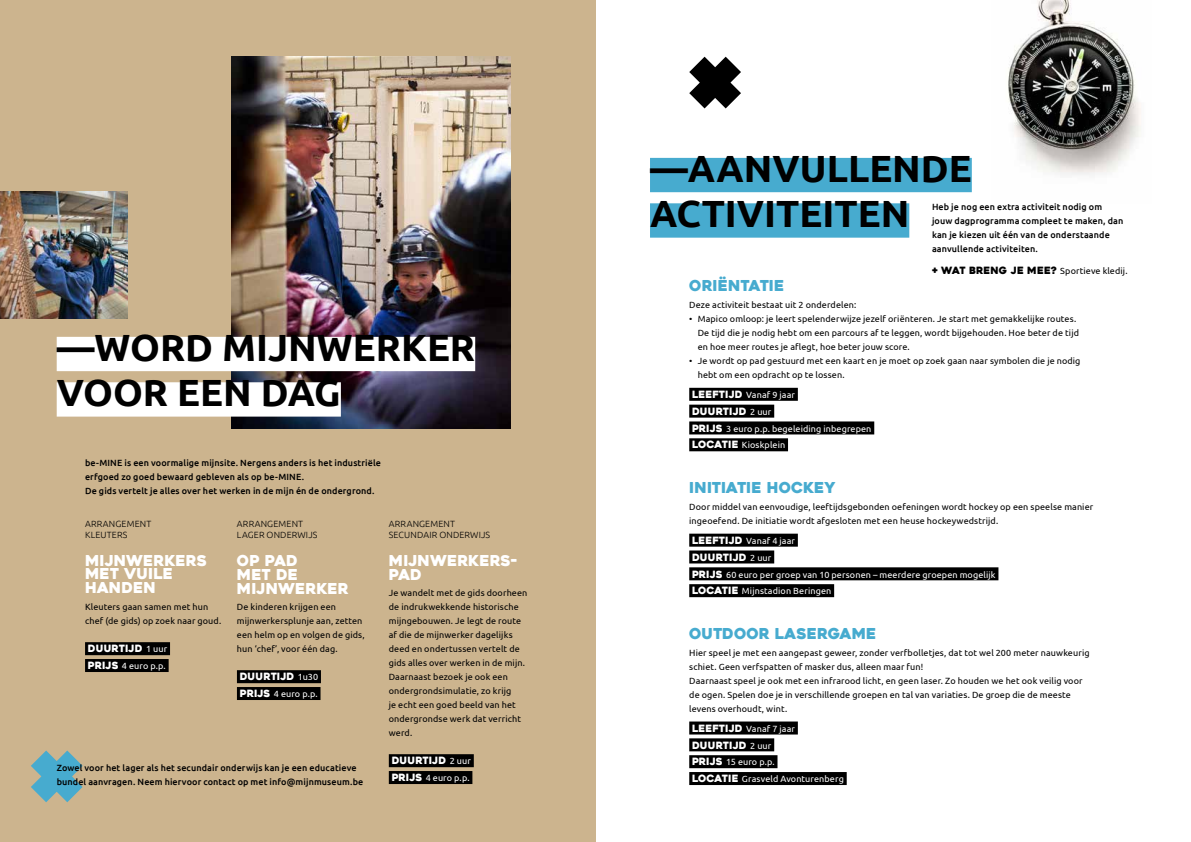
<style>
.page{position:relative;width:1191px;height:842px;background:#fff}
.page>*{position:absolute;margin:0;border:0;box-sizing:border-box;transform-origin:0 0}
.t1{font:700 37.9px/45.4px "Ubuntu";color:#000}
.t2{font:15px/14px "Heavitas";color:#fff}
.t3{font:15px "Heavitas";color:#47abcf}
.t4{font:10px "Heavitas";letter-spacing:.005em;color:#fff}
.t5{font:9px/14px "Ubuntu";letter-spacing:.01em;color:#000}
.t6{font:500 9px/14px "Ubuntu";letter-spacing:.01em;color:#000}
.t7{font:9px/16.8px "Ubuntu";letter-spacing:.01em;color:#fff}
.t8{font:300 9px/11px "Ubuntu";letter-spacing:.02em;color:#000}
.s1{font-family:"Ubuntu";font-size:9px}
.s2{font-family:"Heavitas";font-size:10px}
</style>
<div class="page">
<img style="left:1008px;top:0;width:133px;height:175px">
<div style="left:0;top:0;width:595px;height:842px;background:#ccb48e"></div>
<img style="left:231px;top:57px;width:279px;height:371px">
<img style="left:0;top:191px;width:128px;height:128px">
<div style="left:85px;top:642px;width:85px;height:13px;background:#000"></div>
<div style="left:85px;top:659px;width:84px;height:13px;background:#000"></div>
<div style="left:237px;top:670px;width:84px;height:13px;background:#000"></div>
<div style="left:237px;top:687px;width:83px;height:13px;background:#000"></div>
<div style="left:389px;top:754px;width:85px;height:13px;background:#000"></div>
<div style="left:389px;top:771px;width:83px;height:13px;background:#000"></div>
<svg style="left:689px;top:57px;width:52px;height:51px"></svg>
<svg style="left:31px;top:750px;width:52px;height:52px"></svg>
<div style="left:57px;top:337px;width:418px;height:34px;background:#fff"></div>
<div style="left:57px;top:382px;width:284px;height:35px;background:#fff"></div>
<div style="left:650px;top:158px;width:321px;height:34px;background:#47abcf"></div>
<div style="left:650px;top:203px;width:259px;height:35px;background:#47abcf"></div>
<div style="left:689px;top:388px;width:109px;height:13px;background:#000"></div>
<div style="left:689px;top:405px;width:85px;height:13px;background:#000"></div>
<div style="left:689px;top:421px;width:185px;height:13px;background:#000"></div>
<div style="left:689px;top:438px;width:99px;height:13px;background:#000"></div>
<div style="left:689px;top:534px;width:109px;height:13px;background:#000"></div>
<div style="left:689px;top:550px;width:85px;height:13px;background:#000"></div>
<div style="left:689px;top:567px;width:309px;height:13px;background:#000"></div>
<div style="left:689px;top:584px;width:145px;height:13px;background:#000"></div>
<div style="left:689px;top:721px;width:109px;height:13px;background:#000"></div>
<div style="left:689px;top:738px;width:85px;height:13px;background:#000"></div>
<div style="left:689px;top:755px;width:88px;height:13px;background:#000"></div>
<div style="left:689px;top:772px;width:157px;height:13px;background:#000"></div>
<h1 class="t1" style="left:57px;top:324px;width:420px">―WORD MIJNWERKER<br>VOOR EEN DAG</h1>
<p class="t6" style="left:85px;top:456px;width:297px">be-MINE is een voormalige mijnsite. Nergens anders is het industriële erfgoed zo goed bewaard gebleven als op be-MINE.<br>De gids vertelt je alles over het werken in de mijn én de ondergrond.</p>
<p class="t8" style="left:85px;top:518px;width:68px">ARRANGEMENT<br>KLEUTERS</p>
<h2 class="t2" style="left:85px;top:553px;width:123px">MIJNWERKERS<br>MET VUILE<br>HANDEN</h2>
<p class="t5" style="left:85px;top:600px;width:138px">Kleuters gaan samen met hun chef (de gids) op zoek naar goud.</p>
<p class="t4" style="left:88px;top:642px;width:81px">DUURTIJD <span class="s1">1 uur</span></p>
<p class="t7" style="left:88px;top:657px;width:79px"><span class="s2">PRIJS</span> 4 euro p.p.</p>
<p class="t8" style="left:237px;top:518px;width:82px">ARRANGEMENT<br>LAGER ONDERWIJS</p>
<h2 class="t2" style="left:237px;top:553px;width:113px">OP PAD<br>MET DE<br>MIJNWERKER</h2>
<p class="t5" style="left:237px;top:600px;width:129px">De kinderen krijgen een mijnwerkersplunje aan, zetten een helm op en volgen de gids, hun ‘chef’, voor één dag.</p>
<p class="t4" style="left:240px;top:670px;width:80px">DUURTIJD <span class="s1">1u30</span></p>
<p class="t7" style="left:240px;top:685px;width:79px"><span class="s2">PRIJS</span> 4 euro p.p.</p>
<p class="t6" style="left:57px;top:761px;width:308px">Zowel voor het lager als het secundair onderwijs kan je een educatieve bundel aanvragen. Neem hiervoor contact op met info@mijnmuseum.be</p>
<p class="t8" style="left:389px;top:518px;width:103px">ARRANGEMENT<br>SECUNDAIR ONDERWIJS</p>
<h2 class="t2" style="left:389px;top:553px;width:130px">MIJNWERKERS-<br>PAD</h2>
<p class="t5" style="left:389px;top:586px;width:140px">Je wandelt met de gids doorheen de indrukwekkende historische mijngebouwen. Je legt de route af die de mijnwerker dagelijks deed en ondertussen vertelt de gids alles over werken in de mijn.<br>Daarnaast bezoek je ook een ondergrondsimulatie, zo krijg<br>je echt een goed beeld van het ondergrondse werk dat verricht werd.</p>
<p class="t4" style="left:392px;top:754px;width:81px">DUURTIJD <span class="s1">2 uur</span></p>
<p class="t7" style="left:392px;top:769px;width:79px"><span class="s2">PRIJS</span> 4 euro p.p.</p>
<h1 class="t1" style="left:650px;top:145px;width:323px">―AANVULLENDE<br>ACTIVITEITEN</h1>
<p class="t6" style="left:932px;top:200px;width:193px">Heb je nog een extra activiteit nodig om jouw dagprogramma compleet te maken, dan kan je kiezen uit één van de onderstaande aanvullende activiteiten.</p>
<p class="t5" style="left:932px;top:264px;width:197px"><span class="s2">+ WAT BRENG JE MEE?</span> Sportieve kledij.</p>
<h2 class="t3" style="left:689px;top:277px;width:97px">ORIËNTATIE</h2>
<p class="t5" style="left:689px;top:298px;width:168px">Deze activiteit bestaat uit 2 onderdelen:</p>
<p class="t5" style="left:697px;top:312px;width:383px;text-indent:-9px">• Mapico omloop: je leert spelenderwijze jezelf oriënteren. Je start met gemakkelijke routes.<br>De tijd die je nodig hebt om een parcours af te leggen, wordt bijgehouden. Hoe beter de tijd en hoe meer routes je aflegt, hoe beter jouw score.</p>
<p class="t5" style="left:697px;top:354px;width:384px;text-indent:-9px">• Je wordt op pad gestuurd met een kaart en je moet op zoek gaan naar symbolen die je nodig hebt om een opdracht op te lossen.</p>
<p class="t7" style="left:692px;top:386px;width:104px"><span class="s2">LEEFTIJD</span> Vanaf 9 jaar</p>
<p class="t4" style="left:692px;top:405px;width:81px">DUURTIJD <span class="s1">2 uur</span></p>
<p class="t7" style="left:692px;top:420px;width:181px"><span class="s2">PRIJS</span> 3 euro p.p. begeleiding inbegrepen<br><span class="s2">LOCATIE</span> Kioskplein</p>
<h2 class="t3" style="left:689px;top:479px;width:148px">INITIATIE HOCKEY</h2>
<p class="t5" style="left:689px;top:500px;width:405px">Door middel van eenvoudige, leeftijdsgebonden oefeningen wordt hockey op een speelse manier ingeoefend. De initiatie wordt afgesloten met een heuse hockeywedstrijd.</p>
<p class="t7" style="left:692px;top:532px;width:104px"><span class="s2">LEEFTIJD</span> Vanaf 4 jaar</p>
<p class="t4" style="left:692px;top:551px;width:81px">DUURTIJD <span class="s1">2 uur</span></p>
<p class="t7" style="left:692px;top:566px;width:305px"><span class="s2">PRIJS</span> 60 euro per groep van 10 personen – meerdere groepen mogelijk<br><span class="s2">LOCATIE</span> Mijnstadion Beringen</p>
<h2 class="t3" style="left:689px;top:624px;width:189px">OUTDOOR LASERGAME</h2>
<p class="t5" style="left:689px;top:645px;width:402px">Hier speel je met een aangepast geweer, zonder verfbolletjes, dat tot wel 200 meter nauwkeurig schiet. Geen verfspatten of masker dus, alleen maar fun!<br>Daarnaast speel je ook met een infrarood licht, en geen laser. Zo houden we het ook veilig voor de ogen. Spelen doe je in verschillende groepen en tal van variaties. De groep die de meeste levens overhoudt, wint.</p>
<p class="t7" style="left:692px;top:720px;width:104px"><span class="s2">LEEFTIJD</span> Vanaf 7 jaar</p>
<p class="t4" style="left:692px;top:739px;width:81px">DUURTIJD <span class="s1">2 uur</span></p>
<p class="t7" style="left:692px;top:753px;width:153px"><span class="s2">PRIJS</span> 15 euro p.p.<br><span class="s2">LOCATIE</span> Grasveld Avonturenberg</p>
</div>
